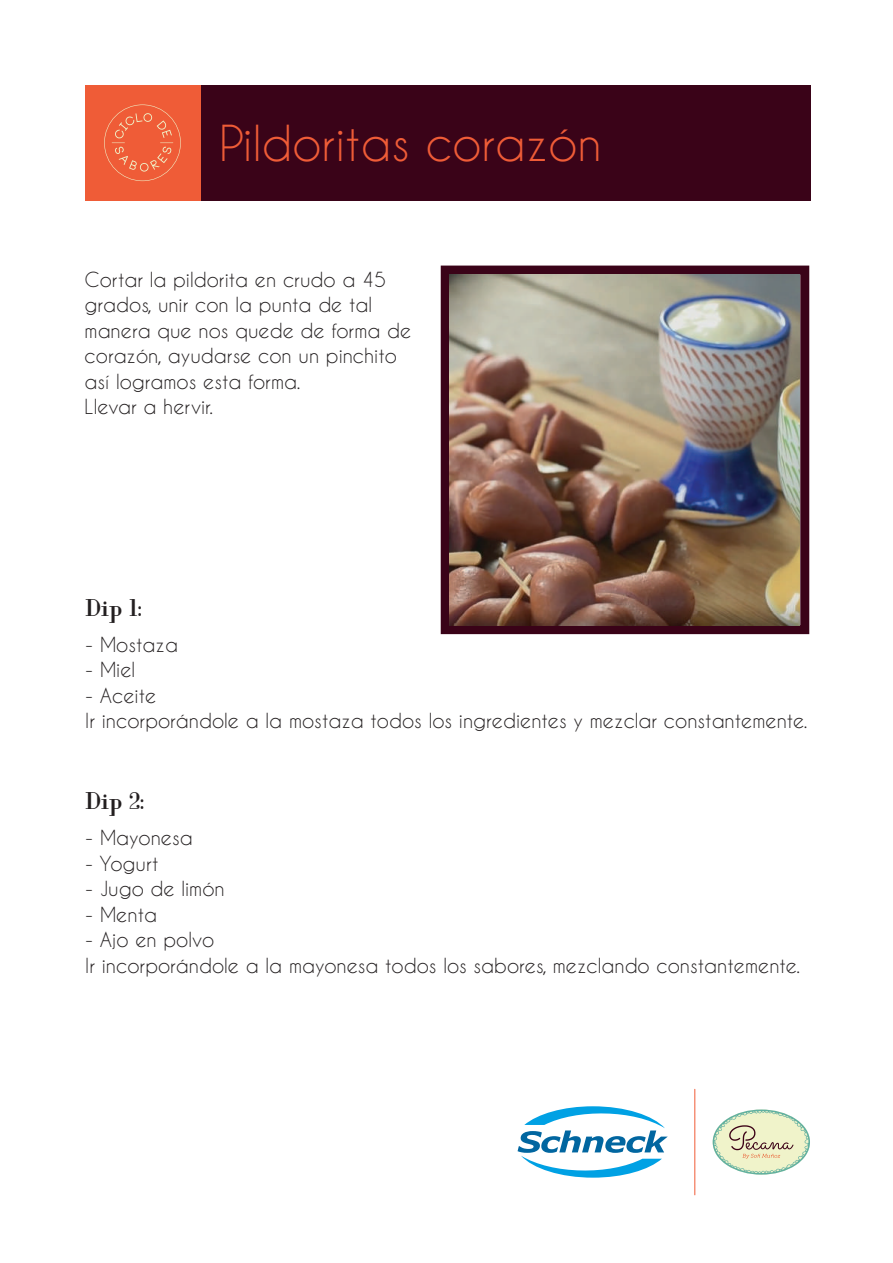
<style>
.page{position:relative;width:893px;height:1263px;background:#fff}
.page>*{position:absolute;margin:0;border:0;box-sizing:border-box;transform-origin:0 0}
.t1{font:46.5px "Caviar Dreams";color:#ef5c37}
.t2{font:700 24px "Glamor";color:#231f20}
.t3{font:19.5px/25.5px "Caviar Dreams";color:#231f20}
</style>
<div class="page">
<div style="left:198px;top:85px;width:612px;height:116px;background:#3a0318"></div>
<div style="left:85px;top:85px;width:115px;height:116px;background:#ef5c37"></div>
<svg style="left:104px;top:105px;width:77px;height:76px"></svg>
<svg style="left:518px;top:1106px;width:150px;height:72px"></svg>
<svg style="left:713px;top:1109px;width:97px;height:65px"></svg>
<hr style="left:694px;top:1089px;width:1px;height:106px;background:#f15b37">
<svg style="left:441px;top:266px;width:368px;height:368px;background:#3e0a1d"></svg>
<img style="left:449px;top:275px;width:351px;height:350px">
<h1 class="t1" style="left:219px;top:115px;width:384px">Pildoritas corazón</h1>
<p class="t3" style="left:85px;top:266px;width:328px">Cortar la pildorita en crudo a 45 grados, unir con la punta de tal manera que nos quede de forma de corazón, ayudarse con un pinchito así logramos esta forma.<br>Llevar a hervir.</p>
<p class="t2" style="left:85px;top:593px;width:58px">Dip 1:</p>
<p class="t3" style="left:85px;top:631px;width:94px">- Mostaza</p>
<p class="t3" style="left:85px;top:657px;width:51px">- Miel</p>
<p class="t3" style="left:85px;top:682px;width:724px">- Aceite<br>Ir incorporándole a la mostaza todos los ingredientes y mezclar constantemente.</p>
<p class="t2" style="left:85px;top:787px;width:60px">Dip 2:</p>
<p class="t3" style="left:85px;top:825px;width:109px">- Mayonesa</p>
<p class="t3" style="left:85px;top:850px;width:75px">- Yogurt</p>
<p class="t3" style="left:85px;top:876px;width:141px">- Jugo de limón</p>
<p class="t3" style="left:85px;top:901px;width:73px">- Menta</p>
<p class="t3" style="left:85px;top:927px;width:716px">- Ajo en polvo<br>Ir incorporándole a la mayonesa todos los sabores, mezclando constantemente.</p>
</div>
